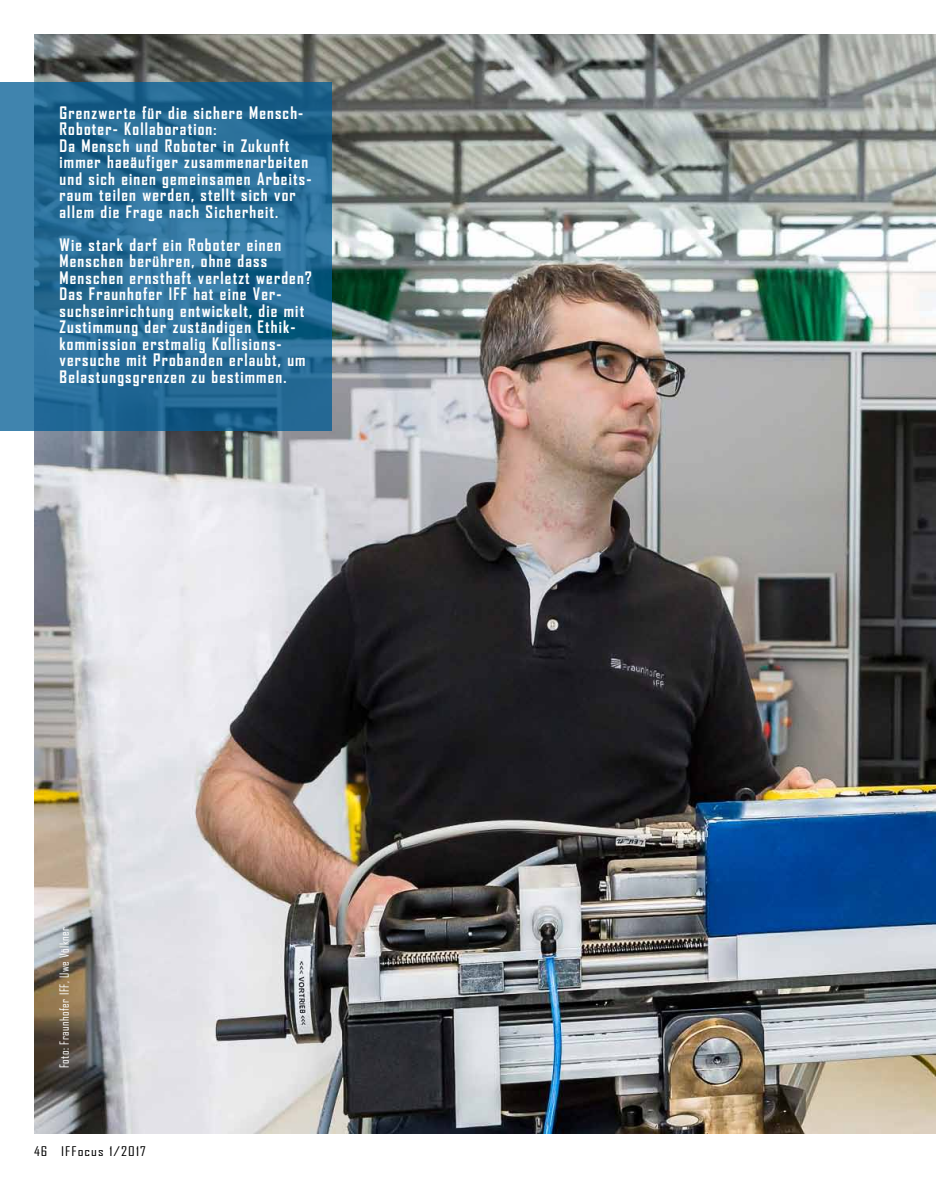
<style>
.page{position:relative;width:936px;height:1191px;background:#fff}
.page>*{position:absolute;margin:0;border:0;box-sizing:border-box;transform-origin:0 0}
.t1{font:700 16.5px/16.5px "Agency FB";letter-spacing:.07em;color:#fff}
.t2{font:12.75px "Agency FB";letter-spacing:.07em;color:#000;scale:1.2 1}
.t3{font:12px "Agency FB";letter-spacing:.04em;color:#fff}
</style>
<div class="page">
<img style="left:34px;top:34px;width:901px;height:1099px">
<svg style="left:0;top:83px;width:332px;height:348px;background:#286d97"></svg>
<p class="t1" style="left:60px;top:104px;width:253px">Grenzwerte für die sichere Mensch-Roboter- Kollaboration:<br>Da Mensch und Roboter in Zukunft immer haeäufiger zusammenarbeiten und sich einen gemeinsamen Arbeits&shy;raum teilen werden, stellt sich vor allem die Frage nach Sicherheit.</p>
<p class="t1" style="left:60px;top:236px;width:254px">Wie stark darf ein Roboter einen Menschen berühren, ohne dass Menschen ernsthaft verletzt werden?<br>Das Fraunhofer IFF hat eine Ver&shy;suchseinrichtung entwickelt, die mit Zustimmung der zuständigen Ethik&shy;kommission erstmalig Kollisions&shy;versuche mit Probanden erlaubt, um Belastungsgrenzen zu bestimmen.</p>
<p class="t3" style="left:57px;top:1068px;width:143px;rotate:-90deg">Foto: Fraunhofer IFF, Uwe Völkner</p>
<p class="t2" style="left:34px;top:1143px;width:95px">46 IFFocus 1/2017</p>
</div>
